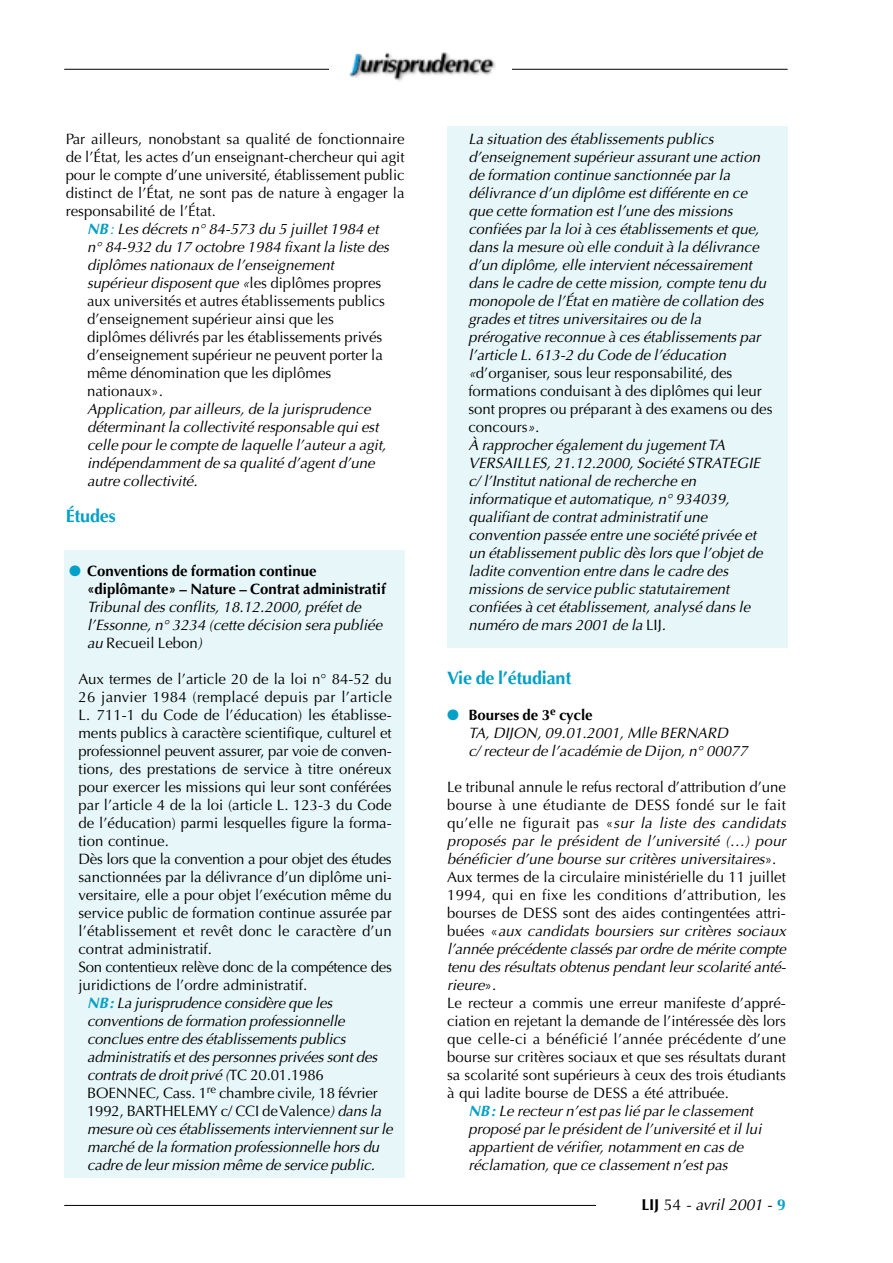
<style>
.page{position:relative;width:893px;height:1263px;background:#fff}
.page>*{position:absolute;margin:0;border:0;box-sizing:border-box;transform-origin:0 0}
.t1{font:700 18px "Optima";letter-spacing:-.01em;color:#02a0c6}
.t2{font:italic 15.75px "Optima";letter-spacing:-.01em;color:#000}
.t3{font:italic 15px/18px "Optima";color:#000}
.t4{font:15px "Optima";color:#000}
.t5{font:15px "Optima";letter-spacing:.02em;color:#000}
.t6{font:700 15px/18px "Optima";color:#000}
.t7{font:italic 15px "Optima";letter-spacing:.02em;color:#000}
.t8{font:15px "Optima";letter-spacing:-.02em;color:#000}
.s1{font-weight:700;color:#02a0c6}
.s2{color:#02a0c6}
.s3{font-style:normal}
.s4{font-style:italic}
.s5{font-weight:700;font-style:normal}
.s6{font-weight:700;font-style:normal;color:#02a0c6}
</style>
<div class="page">
<div style="left:447px;top:126px;width:340px;height:522px;background:#e6f6f9"></div>
<div style="left:64px;top:551px;width:340px;height:627px;background:#e6f6f9"></div>
<hr style="left:64px;top:1205px;width:720px;height:1px;background:#000">
<div style="left:596px;top:1196px;width:191px;height:32px;background:#fff"></div>
<hr style="left:64px;top:69px;width:723px;height:1px;background:#000">
<div style="left:330px;top:34px;width:182px;height:67px;background:#fff"></div>
<img style="left:349px;top:52px;width:147px;height:29px">
<p class="t4" style="left:66px;top:133px;width:340px">Par ailleurs, nonobstant sa qualité de fonctionnaire</p>
<p class="t4" style="left:66px;top:151px;width:340px">de l’État, les actes d’un enseignant-chercheur qui agit</p>
<p class="t4" style="left:66px;top:169px;width:340px">pour le compte d’une université, établissement public</p>
<p class="t4" style="left:66px;top:187px;width:340px">distinct de l’État, ne sont pas de nature à engager la</p>
<p class="t4" style="left:66px;top:205px;width:152px">responsabilité de l’État.</p>
<p class="t3" style="left:87px;top:221px;width:293px"><span class="s1">NB</span><span class="s2">:</span> Les décrets n° 84-573 du 5 juillet 1984 et</p>
<p class="t3" style="left:87px;top:239px;width:303px">n° 84-932 du 17 octobre 1984 fixant la liste des</p>
<p class="t3" style="left:87px;top:257px;width:248px">diplômes nationaux de l’enseignement</p>
<p class="t3" style="left:87px;top:275px;width:296px">supérieur disposent que «<span class="s3">les diplômes propres</span></p>
<p class="t4" style="left:87px;top:295px;width:299px">aux universités et autres établissements publics</p>
<p class="t4" style="left:87px;top:313px;width:248px">d’enseignement supérieur ainsi que les</p>
<p class="t4" style="left:87px;top:331px;width:297px">diplômes délivrés par les établissements privés</p>
<p class="t4" style="left:87px;top:349px;width:297px">d’enseignement supérieur ne peuvent porter la</p>
<p class="t4" style="left:87px;top:367px;width:246px">même dénomination que les diplômes</p>
<p class="t4" style="left:87px;top:385px;width:77px">nationaux»<span class="s4">.</span></p>
<p class="t3" style="left:87px;top:401px;width:285px">Application, par ailleurs, de la jurisprudence</p>
<p class="t3" style="left:87px;top:419px;width:293px">déterminant la collectivité responsable qui est</p>
<p class="t3" style="left:87px;top:437px;width:301px">celle pour le compte de laquelle l’auteur a agit,</p>
<p class="t3" style="left:87px;top:455px;width:289px">indépendamment de sa qualité d’agent d’une</p>
<p class="t3" style="left:87px;top:473px;width:112px">autre collectivité.</p>
<p class="t1" style="left:66px;top:508px;width:52px">Études</p>
<p class="t6" style="left:87px;top:563px;width:300px;text-indent:-18px"><span class="s2">●</span> Conventions de formation continue «diplômante» – Nature – Contrat administratif</p>
<p class="t3" style="left:87px;top:599px;width:297px">Tribunal des conflits, 18.12.2000, préfet de l’Essonne, n° 3234 (cette décision sera publiée au <span class="s3">Recueil Lebon</span>)</p>
<p class="t4" style="left:78px;top:673px;width:315px">Aux termes de l’article 20 de la loi n° 84-52 du</p>
<p class="t4" style="left:78px;top:691px;width:315px">26 janvier 1984 (remplacé depuis par l’article</p>
<p class="t4" style="left:78px;top:709px;width:315px">L. 711-1 du Code de l’éducation) les établisse-</p>
<p class="t4" style="left:78px;top:727px;width:315px">ments publics à caractère scientifique, culturel et</p>
<p class="t4" style="left:78px;top:745px;width:315px">professionnel peuvent assurer, par voie de conven-</p>
<p class="t4" style="left:78px;top:763px;width:315px">tions, des prestations de service à titre onéreux</p>
<p class="t4" style="left:78px;top:781px;width:315px">pour exercer les missions qui leur sont conférées</p>
<p class="t4" style="left:78px;top:799px;width:315px">par l’article 4 de la loi (article L. 123-3 du Code</p>
<p class="t4" style="left:78px;top:817px;width:315px">de l’éducation) parmi lesquelles figure la forma-</p>
<p class="t4" style="left:78px;top:835px;width:92px">tion continue.</p>
<p class="t4" style="left:78px;top:853px;width:315px">Dès lors que la convention a pour objet des études</p>
<p class="t4" style="left:78px;top:871px;width:315px">sanctionnées par la délivrance d’un diplôme uni-</p>
<p class="t4" style="left:78px;top:889px;width:315px">versitaire, elle a pour objet l’exécution même du</p>
<p class="t4" style="left:78px;top:907px;width:315px">service public de formation continue assurée par</p>
<p class="t4" style="left:78px;top:925px;width:315px">l’établissement et revêt donc le caractère d’un</p>
<p class="t4" style="left:78px;top:943px;width:135px">contrat administratif.</p>
<p class="t8" style="left:78px;top:961px;width:315px">Son contentieux relève donc de la compétence des</p>
<p class="t4" style="left:78px;top:979px;width:230px">juridictions de l’ordre administratif.</p>
<p class="t3" style="left:87px;top:995px;width:247px"><span class="s1">NB:</span> La jurisprudence considère que les</p>
<p class="t3" style="left:87px;top:1013px;width:259px">conventions de formation professionnelle</p>
<p class="t3" style="left:87px;top:1031px;width:260px">conclues entre des établissements publics</p>
<p class="t3" style="left:87px;top:1049px;width:292px">administratifs et des personnes privées sont des</p>
<p class="t3" style="left:87px;top:1067px;width:238px">contrats de droit privé (<span class="s3">TC 20.01.1986</span></p>
<p class="t4" style="left:87px;top:1087px;width:292px">BOENNEC, Cass. 1<sup>re</sup> chambre civile, 18 février</p>
<p class="t4" style="left:87px;top:1105px;width:296px">1992, BARTHELEMY c/ CCI de Valence<span class="s4">) dans la</span></p>
<p class="t3" style="left:87px;top:1121px;width:307px">mesure où ces établissements interviennent sur le</p>
<p class="t3" style="left:87px;top:1139px;width:294px">marché de la formation professionnelle hors du</p>
<p class="t3" style="left:87px;top:1157px;width:289px">cadre de leur mission même de service public.</p>
<p class="t3" style="left:468px;top:131px;width:306px">La situation des établissements publics d’enseignement supérieur assurant une action de formation continue sanctionnée par la délivrance d’un diplôme est différente en ce que cette formation est l’une des missions confiées par la loi à ces établissements et que, dans la mesure où elle conduit à la délivrance d’un diplôme, elle intervient nécessairement dans le cadre de cette mission, compte tenu du monopole de l’État en matière de collation des grades et titres universitaires ou de la prérogative reconnue à ces établissements par l’article L. 613-2 du Code de l’éducation «<span class="s3">d’organiser, sous leur responsabilité, des formations conduisant à des diplômes qui leur sont propres ou préparant à des examens ou des concours</span>».<br>À rapprocher également du jugement TA VERSAILLES, 21.12.2000, Société STRATEGIE c/ l’Institut national de recherche en informatique et automatique, n° 934039, qualifiant de contrat administratif une convention passée entre une société privée et un établissement public dès lors que l’objet de ladite convention entre dans le cadre des missions de service public statutairement confiées à cet établissement, analysé dans le numéro de mars 2001 de la <span class="s3">LIJ</span>.</p>
<p class="t1" style="left:447px;top:670px;width:126px">Vie de l’étudiant</p>
<p class="t3" style="left:468px;top:707px;width:281px;text-indent:-21px"><span class="s2">●</span> <span class="s5">Bourses de 3</span><sup>e</sup> <span class="s5">cycle<br></span>TA, DIJON, 09.01.2001, Mlle BERNARD<br>c/ recteur de l’académie de Dijon, n° 00077</p>
<p class="t4" style="left:447px;top:781px;width:340px">Le tribunal annule le refus rectoral d’attribution d’une</p>
<p class="t5" style="left:447px;top:799px;width:340px">bourse à une étudiante de DESS fondé sur le fait</p>
<p class="t7" style="left:447px;top:817px;width:340px"><span class="s3">qu’elle ne figurait pas «</span>sur la liste des candidats</p>
<p class="t3" style="left:447px;top:833px;width:340px">proposés par le président de l’université (…) pour</p>
<p class="t3" style="left:447px;top:851px;width:331px">bénéficier d’une bourse sur critères universitaires<span class="s3">».</span></p>
<p class="t4" style="left:447px;top:871px;width:340px">Aux termes de la circulaire ministérielle du 11 juillet</p>
<p class="t5" style="left:447px;top:889px;width:340px">1994, qui en fixe les conditions d’attribution, les</p>
<p class="t4" style="left:447px;top:907px;width:340px">bourses de DESS sont des aides contingentées attri-</p>
<p class="t3" style="left:447px;top:923px;width:340px"><span class="s3">buées «</span>aux candidats boursiers sur critères sociaux</p>
<p class="t3" style="left:447px;top:941px;width:340px">l’année précédente classés par ordre de mérite compte</p>
<p class="t3" style="left:447px;top:959px;width:339px">tenu des résultats obtenus pendant leur scolarité anté-</p>
<p class="t3" style="left:447px;top:977px;width:51px">rieure<span class="s3">».</span></p>
<p class="t4" style="left:447px;top:997px;width:340px">Le recteur a commis une erreur manifeste d’appré-</p>
<p class="t4" style="left:447px;top:1015px;width:340px">ciation en rejetant la demande de l’intéressée dès lors</p>
<p class="t4" style="left:447px;top:1033px;width:340px">que celle-ci a bénéficié l’année précédente d’une</p>
<p class="t4" style="left:447px;top:1051px;width:340px">bourse sur critères sociaux et que ses résultats durant</p>
<p class="t4" style="left:447px;top:1069px;width:340px">sa scolarité sont supérieurs à ceux des trois étudiants</p>
<p class="t4" style="left:447px;top:1087px;width:283px">à qui ladite bourse de DESS a été attribuée.</p>
<p class="t3" style="left:468px;top:1103px;width:286px"><span class="s1">NB :</span> Le recteur n’est pas lié par le classement</p>
<p class="t3" style="left:468px;top:1121px;width:294px">proposé par le président de l’université et il lui</p>
<p class="t3" style="left:468px;top:1139px;width:276px">appartient de vérifier, notamment en cas de</p>
<p class="t3" style="left:468px;top:1157px;width:261px">réclamation, que ce classement n’est pas</p>
<p class="t2" style="left:641px;top:1198px;width:146px"><span class="s5">LIJ</span> <span class="s3">54</span> - avril 2001 <span class="s3">-</span> <span class="s6">9</span></p>
</div>
